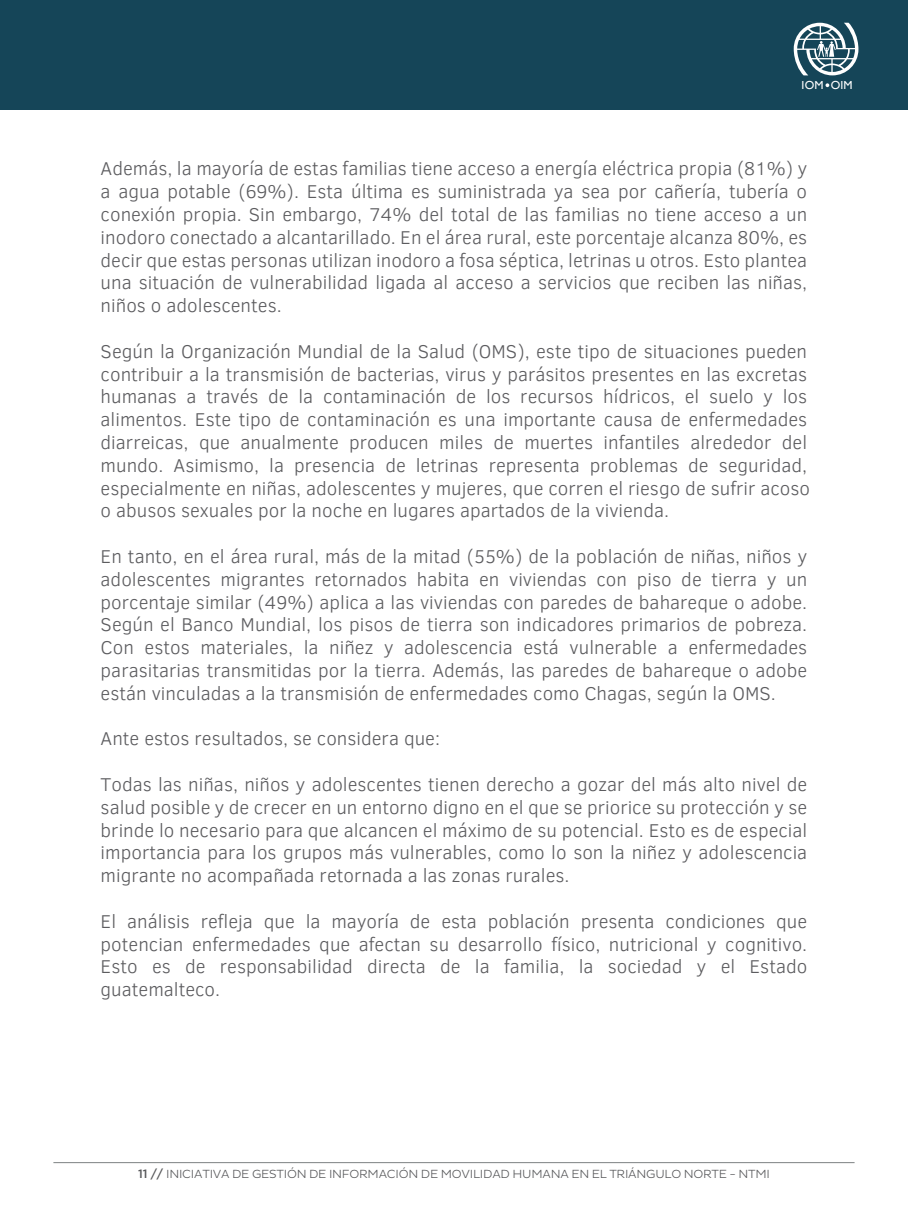
<style>
.page{position:relative;width:908px;height:1224px;background:#fff}
.page>*{position:absolute;margin:0;border:0;box-sizing:border-box;transform-origin:0 0}
.t1{font:300 19px/22.8px "Clear Sans";color:#5c5c5f;text-align:justify}
.t2{font:300 12px "Pluto Sans";letter-spacing:-.02em;color:#57585a}
.t3{font:11.6px "Gill Sans";letter-spacing:.015em;color:#fff}
.s1{font-family:"Gotham";font-weight:500}
</style>
<div class="page">
<div style="left:0;top:0;width:907px;height:109px;background:#154558"></div>
<svg style="left:793px;top:23px;width:65px;height:52px"></svg>
<hr style="left:53px;top:1162px;width:801px;height:1px;background:#7d8283">
<p class="t3" style="left:801px;top:78px;width:53px">IOM OIM</p>
<p class="t1" style="left:101px;top:157px;width:707px">Además, la mayoría de estas familias tiene acceso a energía eléctrica propia (81%) y a agua potable (69%). Esta última es suministrada ya sea por cañería, tubería o conexión propia. Sin embargo, 74% del total de las familias no tiene acceso a un inodoro conectado a alcantarillado. En el área rural, este porcentaje alcanza 80%, es decir que estas personas utilizan inodoro a fosa séptica, letrinas u otros. Esto plantea una situación de vulnerabilidad ligada al acceso a servicios que reciben las niñas, niños o adolescentes.</p>
<p class="t1" style="left:101px;top:340px;width:710px;text-align:left">Según la Organización Mundial de la Salud (OMS), este tipo de situaciones pueden contribuir a la transmisión de bacterias, virus y parásitos presentes en las excretas humanas a través de la contaminación de los recursos hídricos, el suelo y los alimentos. Este tipo de contaminación es una importante causa de enfermedades diarreicas, que anualmente producen miles de muertes infantiles alrededor del mundo. Asimismo, la presencia de letrinas representa problemas de seguridad, especialmente en niñas, adolescentes y mujeres, que corren el riesgo de sufrir acoso o abusos sexuales por la noche en lugares apartados de la vivienda.</p>
<p class="t1" style="left:101px;top:545px;width:707px">En tanto, en el área rural, más de la mitad (55%) de la población de niñas, niños y adolescentes migrantes retornados habita en viviendas con piso de tierra y un porcentaje similar (49%) aplica a las viviendas con paredes de bahareque o adobe.<br>Según el Banco Mundial, los pisos de tierra son indicadores primarios de pobreza.<br>Con estos materiales, la niñez y adolescencia está vulnerable a enfermedades parasitarias transmitidas por la tierra. Además, las paredes de bahareque o adobe están vinculadas a la transmisión de enfermedades como Chagas, según la OMS.</p>
<p class="t1" style="left:101px;top:727px;width:341px">Ante estos resultados, se considera que:</p>
<p class="t1" style="left:101px;top:773px;width:707px">Todas las niñas, niños y adolescentes tienen derecho a gozar del más alto nivel de salud posible y de crecer en un entorno digno en el que se priorice su protección y se brinde lo necesario para que alcancen el máximo de su potencial. Esto es de especial importancia para los grupos más vulnerables, como lo son la niñez y adolescencia migrante no acompañada retornada a las zonas rurales.</p>
<p class="t1" style="left:101px;top:910px;width:708px">El análisis refleja que la mayoría de esta población presenta condiciones que potencian enfermedades que afectan su desarrollo físico, nutricional y cognitivo.<br>Esto es de responsabilidad directa de la familia, la sociedad y el Estado guatemalteco.</p>
<p class="t2" style="left:138px;top:1167px;width:632px"><span class="s1">11 //</span> INICIATIVA DE GESTIÓN DE INFORMACIÓN DE MOVILIDAD HUMANA EN EL TRIÁNGULO NORTE - NTMI</p>
</div>
